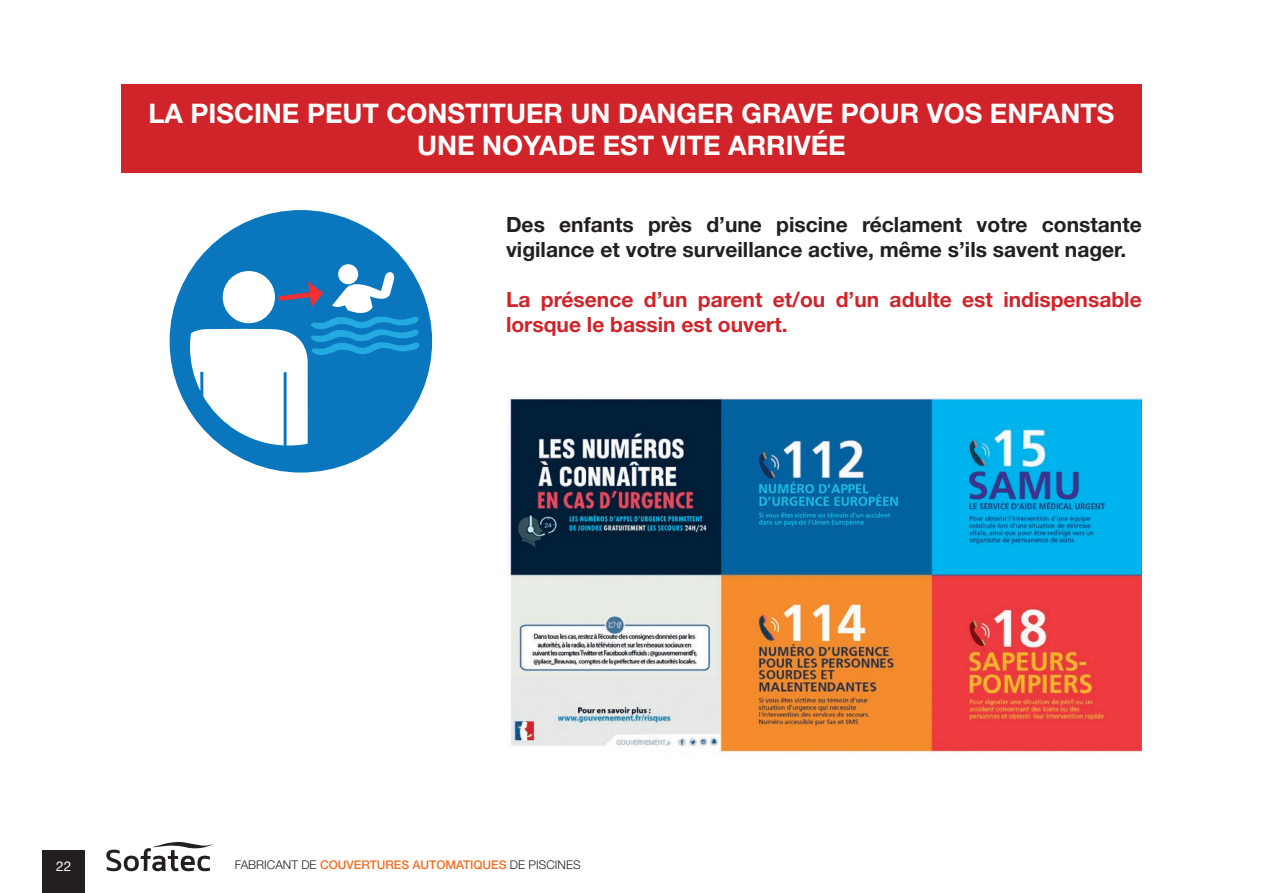
<style>
.page{position:relative;width:1263px;height:893px;background:#fff}
.page>*{position:absolute;margin:0;border:0;box-sizing:border-box;transform-origin:0 0}
.t1{font:27px/32.4px "Helvetica Neue LT 75 Bd";color:#fff;text-align:center}
.t2{font:21px/25.2px "Helvetica Neue LT 75 Bd";color:#231f20}
.t3{font:21px/25.2px "Helvetica Neue LT 75 Bd";color:#d1232a}
.t4{font:13.5px "Helvetica Neue LT 55 Rm";color:#fff}
.t5{font:12px "Helvetica Neue LT 65 Md";color:#f36e21}
.s1{font-family:"Helvetica Neue LT 45 Lt";color:#231f20}
</style>
<div class="page">
<div style="left:121px;top:84px;width:1021px;height:88px;background:#d1232a"></div>
<div style="left:170px;top:210px;width:262px;height:263px;background:#0976bd;border-radius:50%"></div>
<div style="left:338px;top:264px;width:20px;height:20px;background:#fff;border-radius:50%"></div>
<svg style="left:190px;top:270px;width:231px;height:175px"></svg>
<img style="left:509px;top:396px;width:633px;height:357px">
<div style="left:43px;top:850px;width:42px;height:43px;background:#231f20"></div>
<svg style="left:106px;top:842px;width:107px;height:29px"></svg>
<p class="t1" style="left:148px;top:96px;width:967px">LA PISCINE PEUT CONSTITUER UN DANGER GRAVE POUR VOS ENFANTS<br>UNE NOYADE EST VITE ARRIVÉE</p>
<p class="t2" style="left:506px;top:211px;width:637px">Des enfants près d’une piscine réclament votre constante vigilance et votre surveillance active, même s’ils savent nager.</p>
<p class="t3" style="left:506px;top:287px;width:637px">La présence d’un parent et/ou d’un adulte est indispensable lorsque le bassin est ouvert.</p>
<p class="t4" style="left:56px;top:858px;width:17px">22</p>
<p class="t5" style="left:235px;top:858px;width:347px"><span class="s1">FABRICANT DE</span> COUVERTURES AUTOMATIQUES <span class="s1">DE PISCINES</span></p>
</div>
